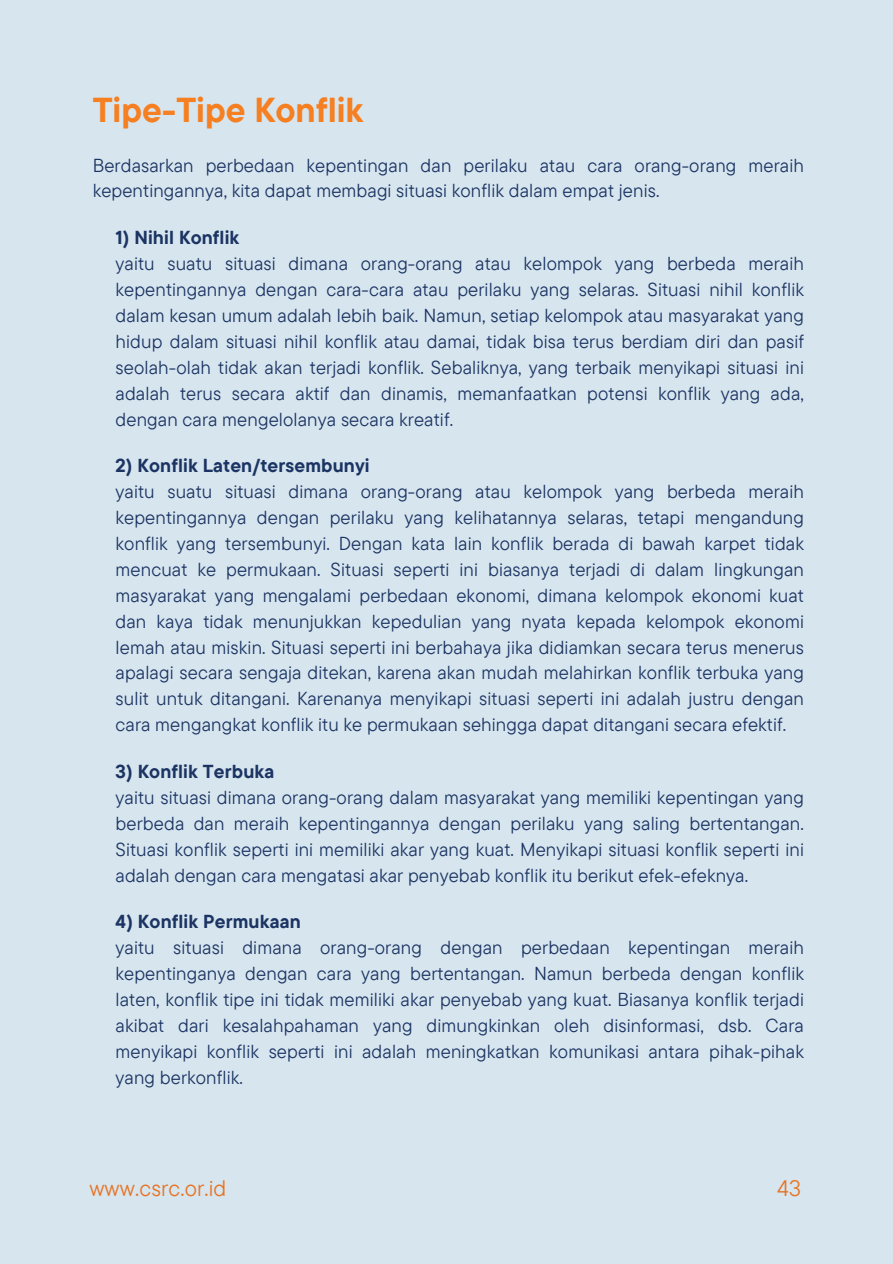
<style>
.page{position:relative;width:893px;height:1264px;background:#fff}
.page>*{position:absolute;margin:0;border:0;box-sizing:border-box;transform-origin:0 0}
.t1{font:700 34.5px "TT Commons Pro";color:#f57f21}
.t2{font:22.35px "TT Commons Pro";letter-spacing:.01em;color:#e87324}
.t3{font:18.75px/25.8px "TT Commons Pro";letter-spacing:.01em;color:#1b3463;text-align:justify}
.t4{font:700 18.75px "TT Commons Pro";letter-spacing:.01em;color:#1b3463}
</style>
<div class="page">
<div style="left:0;top:0;width:892px;height:1263px;background:#d7e5ee"></div>
<h1 class="t1" style="left:93px;top:84px;width:272px">Tipe-Tipe Konflik</h1>
<p class="t3" style="left:93px;top:152px;width:712px">Berdasarkan perbedaan kepentingan dan perilaku atau cara orang-orang meraih kepentingannya, kita dapat membagi situasi konflik dalam empat jenis.</p>
<p class="t4" style="left:116px;top:223px;width:125px">1) Nihil Konflik</p>
<p class="t3" style="left:116px;top:251px;width:689px">yaitu suatu situasi dimana orang-orang atau kelompok yang berbeda meraih kepentingannya dengan cara-cara atau perilaku yang selaras. Situasi nihil konflik dalam kesan umum adalah lebih baik. Namun, setiap kelompok atau masyarakat yang hidup dalam situasi nihil konflik atau damai, tidak bisa terus berdiam diri dan pasif seolah-olah tidak akan terjadi konflik. Sebaliknya, yang terbaik menyikapi situasi ini adalah terus secara aktif dan dinamis, memanfaatkan potensi konflik yang ada, dengan cara mengelolanya secara kreatif.</p>
<p class="t4" style="left:116px;top:451px;width:255px">2) Konflik Laten/tersembunyi</p>
<p class="t3" style="left:116px;top:478px;width:689px">yaitu suatu situasi dimana orang-orang atau kelompok yang berbeda meraih kepentingannya dengan perilaku yang kelihatannya selaras, tetapi mengandung konflik yang tersembunyi. Dengan kata lain konflik berada di bawah karpet tidak mencuat ke permukaan. Situasi seperti ini biasanya terjadi di dalam lingkungan masyarakat yang mengalami perbedaan ekonomi, dimana kelompok ekonomi kuat dan kaya tidak menunjukkan kepedulian yang nyata kepada kelompok ekonomi lemah atau miskin. Situasi seperti ini berbahaya jika didiamkan secara terus menerus apalagi secara sengaja ditekan, karena akan mudah melahirkan konflik terbuka yang sulit untuk ditangani. Karenanya menyikapi situasi seperti ini adalah justru dengan cara mengangkat konflik itu ke permukaan sehingga dapat ditangani secara efektif.</p>
<p class="t4" style="left:116px;top:757px;width:160px">3) Konflik Terbuka</p>
<p class="t3" style="left:116px;top:784px;width:689px">yaitu situasi dimana orang-orang dalam masyarakat yang memiliki kepentingan yang berbeda dan meraih kepentingannya dengan perilaku yang saling bertentangan.<br>Situasi konflik seperti ini memiliki akar yang kuat. Menyikapi situasi konflik seperti ini adalah dengan cara mengatasi akar penyebab konflik itu berikut efek-efeknya.</p>
<p class="t4" style="left:116px;top:907px;width:187px">4) Konflik Permukaan</p>
<p class="t3" style="left:116px;top:934px;width:689px">yaitu situasi dimana orang-orang dengan perbedaan kepentingan meraih kepentinganya dengan cara yang bertentangan. Namun berbeda dengan konflik laten, konflik tipe ini tidak memiliki akar penyebab yang kuat. Biasanya konflik terjadi akibat dari kesalahpahaman yang dimungkinkan oleh disinformasi, dsb. Cara menyikapi konflik seperti ini adalah meningkatkan komunikasi antara pihak-pihak yang berkonflik.</p>
<p class="t2" style="left:89px;top:1171px;width:138px">www.csrc.or.id</p>
<p class="t2" style="left:777px;top:1171px;width:25px">43</p>
</div>
